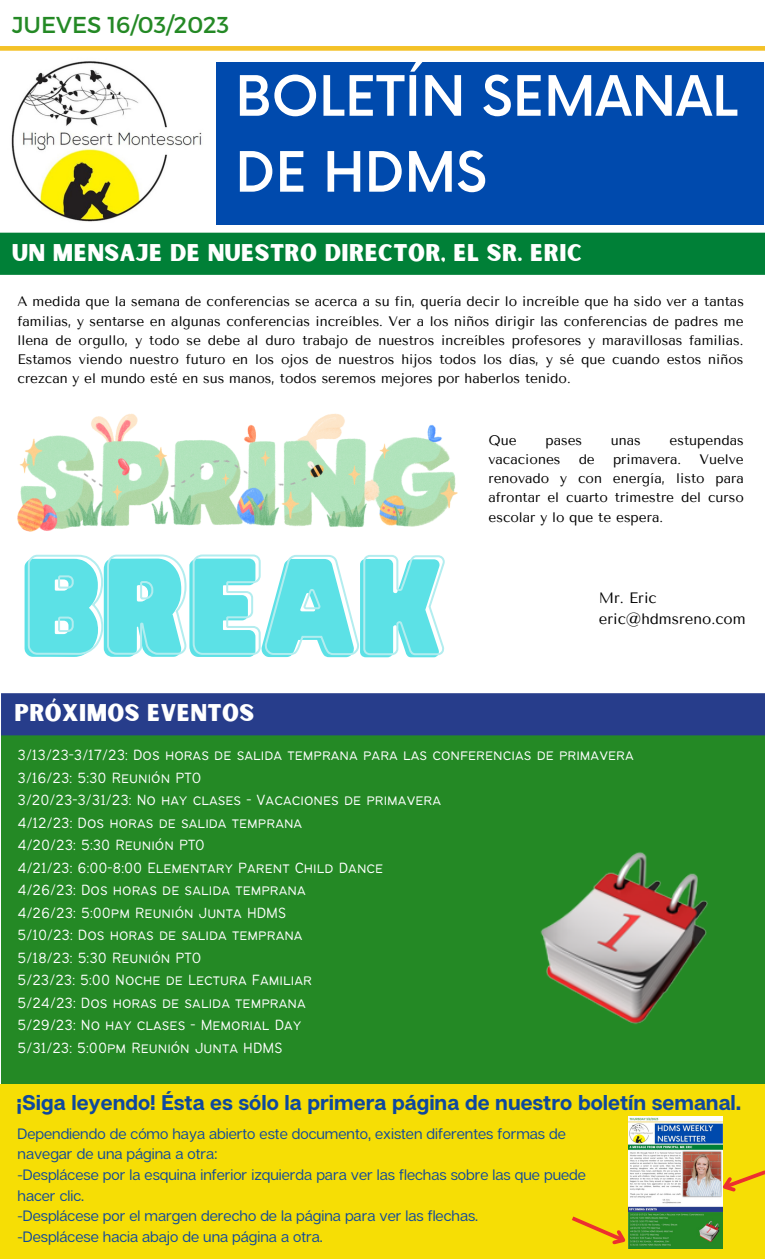
<style>
.page{position:relative;width:765px;height:1260px;background:#fff}
.page>*{position:absolute;margin:0;border:0;box-sizing:border-box;transform-origin:0 0}
.t1{font:123.38px "Hitand Run";color:#5ce1e6}
.t2{font:500 54.12px/76px "Now";color:#fff}
.t3{font:23.12px "Sunborn Sans One";letter-spacing:.015em;color:#fff}
.t4{font:23px "Montserrat";color:#248925}
.t5{font:700 21.25px "Articulat CF";color:#0e489e}
.t6{font:300 16.25px/22.5px "Bantayog";color:#fff}
.t7{font:15px/20.6px "Articulat CF";color:#0e489e}
.t8{font:15px/20.9px "Tenor Sans";color:#000}
.t9{font:13.75px/19.1px "Tenor Sans";color:#000;text-align:justify}
</style>
<div class="page">
<img style="left:0;top:61px;width:235px;height:172px">
<div style="left:216px;top:62px;width:548px;height:162px;background:#004aad"></div>
<div style="left:0;top:46px;width:765px;height:5px;background:#f4c228"></div>
<div style="left:0;top:233px;width:765px;height:42px;background:#008037"></div>
<div style="left:1px;top:730px;width:764px;height:399px;background:#248925"></div>
<div style="left:1px;top:693px;width:764px;height:42px;background:#273d8b"></div>
<img style="left:540px;top:852px;width:168px;height:172px">
<div style="left:0;top:1084px;width:765px;height:175px;background:#f6de05"></div>
<img style="left:629px;top:1116px;width:94px;height:132px">
<svg style="left:572px;top:1213px;width:61px;height:36px"></svg>
<svg style="left:715px;top:1167px;width:50px;height:32px"></svg>
<img style="left:18px;top:413px;width:439px;height:118px">
<svg style="left:27px;top:554px;width:418px;height:102px"></svg>
<h3 class="t4" style="left:12px;top:10px;width:219px">JUEVES 16/03/2023</h3>
<h2 class="t2" style="left:235px;top:62px;width:504px">BOLETÍN SEMANAL<br>DE HDMS</h2>
<h3 class="t3" style="left:12px;top:238px;width:571px">UN MENSAJE DE NUESTRO DIRECTOR, EL SR. ERIC</h3>
<p class="t9" style="left:18px;top:292px;width:728px">A medida que la semana de conferencias se acerca a su fin, quería decir lo increíble que ha sido ver a tantas familias, y sentarse en algunas conferencias increíbles. Ver a los niños dirigir las conferencias de padres me llena de orgullo, y todo se debe al duro trabajo de nuestros increíbles profesores y maravillosas familias.<br>Estamos viendo nuestro futuro en los ojos de nuestros hijos todos los días, y sé que cuando estos niños crezcan y el mundo esté en sus manos, todos seremos mejores por haberlos tenido.</p>
<h1 class="t1" style="left:21px;top:540px;width:419px">BREAK</h1>
<h3 class="t3" style="left:14px;top:697px;width:241px">PRÓXIMOS EVENTOS</h3>
<p class="t9" style="left:489px;top:431px;width:30px">Que</p>
<p class="t9" style="left:545px;top:431px;width:38px">pases</p>
<p class="t9" style="left:611px;top:431px;width:31px">unas</p>
<p class="t9" style="left:670px;top:431px;width:76px">estupendas</p>
<p class="t9" style="left:489px;top:450px;width:73px">vacaciones</p>
<p class="t9" style="left:579px;top:450px;width:18px">de</p>
<p class="t9" style="left:613px;top:450px;width:70px">primavera.</p>
<p class="t9" style="left:489px;top:450px;width:257px;text-indent:211px">Vuelve renovado y con energía, listo para afrontar el cuarto trimestre del curso escolar y lo que te espera.</p>
<p class="t8" style="left:599px;top:588px;width:148px">Mr. Eric eric@hdmsreno.com</p>
<p class="t6" style="left:18px;top:745px;width:618px">3/13/23-3/17/23: Dos horas de salida temprana para las conferencias de primavera 3/16/23: 5:30 Reunión PTO<br>3/20/23-3/31/23: No hay clases - Vacaciones de primavera<br>4/12/23: Dos horas de salida temprana<br>4/20/23: 5:30 Reunión PTO<br>4/21/23: 6:00-8:00 Elementary Parent Child Dance<br>4/26/23: Dos horas de salida temprana<br>4/26/23: 5:00pm Reunión Junta HDMS<br>5/10/23: Dos horas de salida temprana<br>5/18/23: 5:30 Reunión PTO<br>5/23/23: 5:00 Noche de Lectura Familiar<br>5/24/23: Dos horas de salida temprana<br>5/29/23: No hay clases - Memorial Day<br>5/31/23: 5:00pm Reunión Junta HDMS</p>
<h3 class="t5" style="left:17px;top:1089px;width:726px">¡Siga leyendo! Ésta es sólo la primera página de nuestro boletín semanal.</h3>
<p class="t7" style="left:18px;top:1123px;width:570px">Dependiendo de cómo haya abierto este documento, existen diferentes formas de navegar de una página a otra:<br>-Desplácese por la esquina inferior izquierda para ver las flechas sobre las que puede hacer clic.<br>-Desplácese por el margen derecho de la página para ver las flechas.<br>-Desplácese hacia abajo de una página a otra.</p>
</div>
